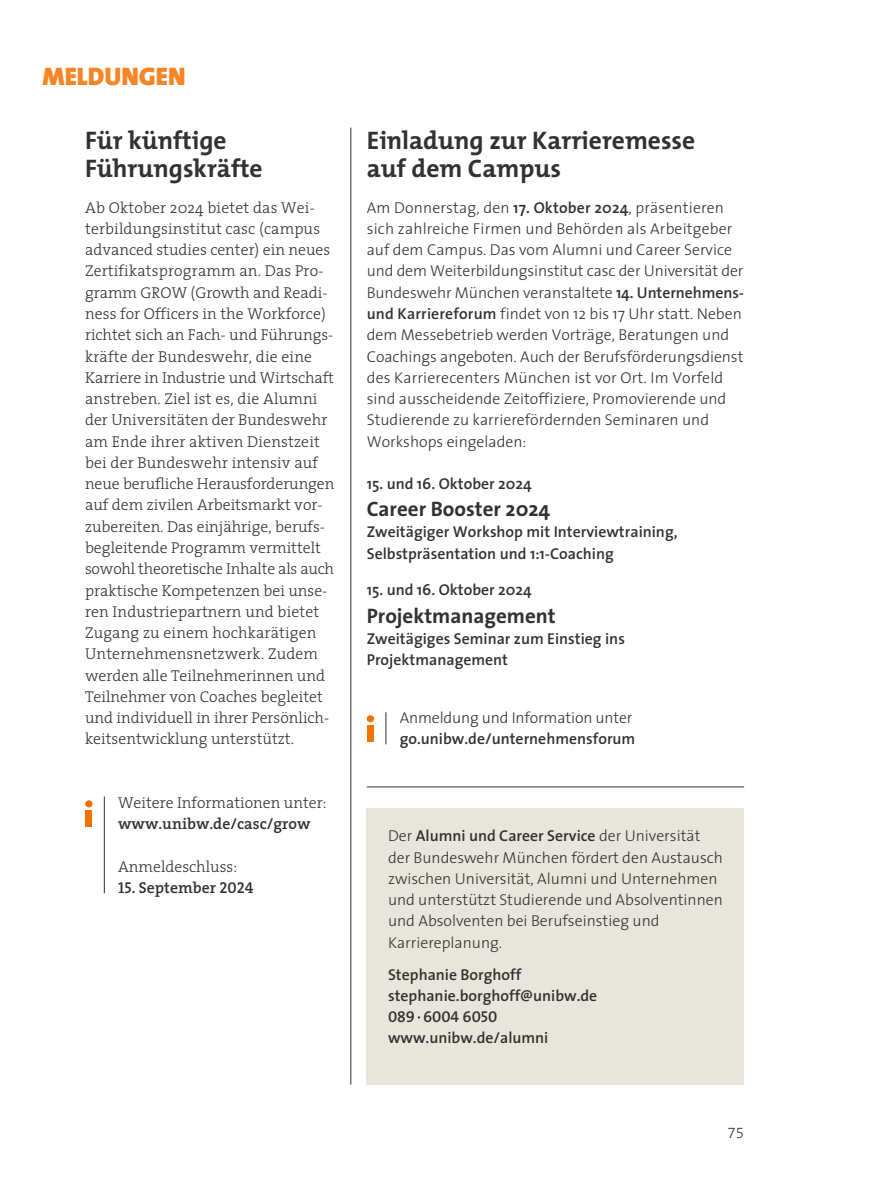
<style>
.page{position:relative;width:893px;height:1191px;background:#fff}
.page>*{position:absolute;margin:0;border:0;box-sizing:border-box;transform-origin:0 0}
.t1{font:700 25.5px/28.5px "The Mix";color:#313130}
.t2{font:900 25.5px "The Sans";color:#f68525}
.t3{font:700 21px "The Sans";color:#313130}
.t4{font:300 15.75px/21.3px "The Serif";color:#313130}
.t5{font:300 15.75px/21.3px "The Sans";color:#313130}
.t6{font:600 15.75px/21.3px "The Sans";color:#313130}
.t7{font:600 15.75px "The Serif";color:#313130}
.t8{font:15.75px "The Sans Semi Bold Caps";color:#313130}
.t9{font:15px "The Sans Light Expert";color:#313130}
.s1{font-family:"The Serif Semi Bold Caps";font-weight:400}
.s2{font-weight:600}
</style>
<div class="page">
<div style="left:367px;top:808px;width:377px;height:276px;background:#e7e5dc"></div>
<hr style="left:367px;top:786px;width:377px;height:1px;background:#313130">
<div style="left:367px;top:725px;width:6px;height:16px;background:#f07300"></div>
<hr style="left:385px;top:712px;width:1px;height:32px;background:#313130">
<div style="left:86px;top:810px;width:6px;height:16px;background:#f07300"></div>
<hr style="left:104px;top:796px;width:1px;height:97px;background:#313130">
<hr style="left:350px;top:128px;width:1px;height:956px;background:#313130">
<div style="left:85px;top:800px;width:8px;height:7px;background:#f07300;border-radius:50%"></div>
<div style="left:367px;top:715px;width:7px;height:7px;background:#f07300;border-radius:50%"></div>
<p class="t2" style="left:43px;top:55px;width:145px">MELDUNGEN</p>
<p class="t1" style="left:85px;top:125px;width:179px">Für künftige<br>Führungskräfte</p>
<p class="t4" style="left:85px;top:196px;width:251px">Ab Oktober 2024 bietet das Wei&shy;terbildungsinstitut casc (campus advanced studies center) ein neues Zertifikatsprogramm an. Das Pro&shy;gramm GROW (Growth and Readi&shy;ness for Officers in the Workforce) richtet sich an Fach- und Führungs&shy;kräfte der Bundeswehr, die eine Karriere in Industrie und Wirtschaft anstreben. Ziel ist es, die Alumni der Universitäten der Bundeswehr am Ende ihrer aktiven Dienstzeit bei der Bundeswehr intensiv auf neue berufliche Herausforderungen auf dem zivilen Arbeitsmarkt vor&shy;zubereiten. Das einjährige, berufs&shy;begleitende Programm vermittelt sowohl theoretische Inhalte als auch praktische Kompetenzen bei unse&shy;ren Industriepartnern und bietet Zugang zu einem hochkarätigen Unternehmensnetzwerk. Zudem werden alle Teilnehmerinnen und Teilnehmer von Coaches begleitet und individuell in ihrer Persönlich&shy;keitsentwicklung unterstützt.</p>
<p class="t4" style="left:118px;top:791px;width:210px">Weitere Informationen unter:</p>
<p class="t7" style="left:118px;top:811px;width:194px">www.unibw.de/casc/grow</p>
<p class="t4" style="left:118px;top:855px;width:121px">Anmeldeschluss:</p>
<p class="t7" style="left:118px;top:875px;width:137px"><span class="s1">15</span>. September <span class="s1">2024</span></p>
<p class="t1" style="left:367px;top:125px;width:330px">Einladung zur Karrieremesse auf dem Campus</p>
<p class="t5" style="left:367px;top:196px;width:379px">Am Donnerstag, den <span class="s2">17. Oktober 2024</span>, präsentieren sich zahlreiche Firmen und Behörden als Arbeitgeber auf dem Campus. Das vom Alumni und Career Service und dem Weiterbildungsinstitut casc der Universität der Bundeswehr München veranstaltete <span class="s2">14. Unternehmens&shy;und Karriereforum</span> findet von 12 bis 17 Uhr statt. Neben dem Messebetrieb werden Vorträge, Beratungen und Coachings angeboten. Auch der Berufsförderungsdienst des Karrierecenters München ist vor Ort. Im Vorfeld sind ausscheidende Zeitoffiziere, Promovierende und Studierende zu karrierefördernden Seminaren und Workshops eingeladen:</p>
<p class="t6" style="left:367px;top:473px;width:166px">15. und 16. Oktober 2024</p>
<p class="t3" style="left:367px;top:491px;width:185px">Career Booster 2024</p>
<p class="t6" style="left:367px;top:521px;width:312px">Zweitägiger Workshop mit Interviewtraining,<br>Selbstpräsentation und 1:1-Coaching</p>
<p class="t6" style="left:367px;top:579px;width:166px">15. und 16. Oktober 2024</p>
<p class="t3" style="left:367px;top:598px;width:191px">Projektmanagement</p>
<p class="t6" style="left:367px;top:627px;width:260px">Zweitägiges Seminar zum Einstieg ins<br>Projektmanagement</p>
<p class="t5" style="left:400px;top:706px;width:234px">Anmeldung und Information unter</p>
<p class="t6" style="left:400px;top:728px;width:237px">go.unibw.de/unternehmensforum</p>
<p class="t5" style="left:388px;top:824px;width:336px">Der <span class="s2">Alumni und Career Service</span> der Universität der Bundeswehr München fördert den Austausch zwischen Universität, Alumni und Unternehmen und unterstützt Studierende und Absolventinnen und Absolventen bei Berufseinstieg und Karriereplanung.</p>
<p class="t6" style="left:388px;top:963px;width:211px">Stephanie Borghoff stephanie.borghoff@unibw.de</p>
<p class="t8" style="left:388px;top:1003px;width:111px">089 · 6004 6050</p>
<p class="t6" style="left:388px;top:1027px;width:162px">www.unibw.de/alumni</p>
<p class="t9" style="left:727px;top:1121px;width:18px">75</p>
</div>
